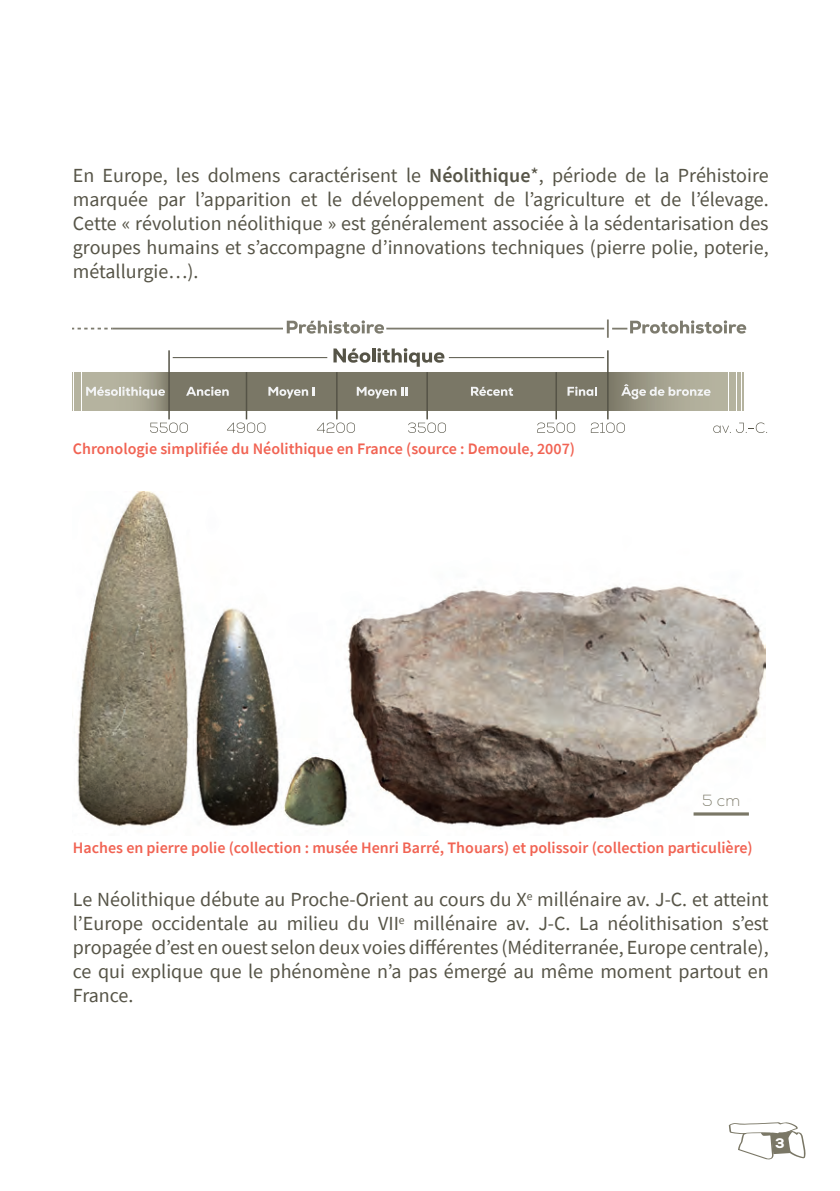
<style>
.page{position:relative;width:840px;height:1191px;background:#fff}
.page>*{position:absolute;margin:0;border:0;box-sizing:border-box;transform-origin:0 0}
.t1{font:20px/24px "Source Sans Pro";color:#565447;text-align:justify}
.t2{font:600 16px "Source Sans Pro";color:#f16353}
.t3{font:200 16px "Nexa";color:#7a7766}
.t4{font:800 14px "Nexa";color:#fff}
.s1{font-weight:600}
</style>
<div class="page">
<svg style="left:728px;top:1122px;width:77px;height:38px"></svg>
<svg style="left:82px;top:372px;width:86px;height:38px;background:#aba895"></svg>
<div style="left:74px;top:372px;width:6px;height:38px;background:#b5b39f"></div>
<div style="left:246px;top:372px;width:90px;height:38px;background:#7a7766"></div>
<svg style="left:268px;top:387px;width:47px;height:11px"></svg>
<div style="left:169px;top:372px;width:77px;height:38px;background:#7a7766"></div>
<svg style="left:186px;top:387px;width:42px;height:9px"></svg>
<hr style="left:245px;top:372px;width:2px;height:47px;background:#565447">
<div style="left:336px;top:372px;width:91px;height:38px;background:#7a7766"></div>
<svg style="left:356px;top:387px;width:51px;height:11px"></svg>
<hr style="left:336px;top:372px;width:1px;height:47px;background:#565447">
<div style="left:427px;top:372px;width:129px;height:38px;background:#7a7766"></div>
<svg style="left:471px;top:387px;width:42px;height:9px"></svg>
<hr style="left:426px;top:372px;width:1px;height:47px;background:#565447">
<div style="left:556px;top:372px;width:51px;height:38px;background:#7a7766"></div>
<svg style="left:567px;top:387px;width:29px;height:9px"></svg>
<hr style="left:555px;top:372px;width:1px;height:47px;background:#565447">
<hr style="left:168px;top:350px;width:2px;height:69px;background:#565447">
<div style="left:607px;top:372px;width:120px;height:38px;background:linear-gradient(to right,#84816f,#bfbda9)"></div>
<svg style="left:621px;top:384px;width:89px;height:15px"></svg>
<div style="left:729px;top:372px;width:6px;height:38px;background:#b5b39f"></div>
<hr style="left:737px;top:372px;width:3px;height:38px;background:#b5b39f">
<hr style="left:741px;top:372px;width:2px;height:38px;background:#b5b39f">
<hr style="left:606px;top:350px;width:2px;height:69px;background:#565447">
<svg style="left:333px;top:348px;width:37px;height:15px"></svg>
<hr style="left:372px;top:348px;width:3px;height:14px;background:#565447">
<svg style="left:377px;top:348px;width:67px;height:19px"></svg>
<hr style="left:448px;top:357px;width:156px;height:1px;background:#565447">
<hr style="left:173px;top:357px;width:154px;height:1px;background:#565447">
<svg style="left:86px;top:387px;width:79px;height:11px"></svg>
<svg style="left:150px;top:422px;width:38px;height:11px"></svg>
<svg style="left:227px;top:422px;width:38px;height:11px"></svg>
<svg style="left:316px;top:422px;width:39px;height:11px"></svg>
<svg style="left:408px;top:422px;width:38px;height:11px"></svg>
<svg style="left:537px;top:422px;width:37px;height:11px"></svg>
<svg style="left:590px;top:422px;width:34px;height:11px"></svg>
<svg style="left:713px;top:422px;width:52px;height:11px"></svg>
<svg style="left:286px;top:320px;width:98px;height:14px"></svg>
<hr style="left:386px;top:328px;width:218px;height:1px;background:#7d7b6e">
<hr style="left:113px;top:328px;width:170px;height:1px;background:#7d7b6e">
<svg style="left:73px;top:328px;width:40px;height:1px"></svg>
<svg style="left:607px;top:319px;width:138px;height:19px"></svg>
<img style="left:72px;top:492px;width:693px;height:337px">
<hr style="left:693px;top:812px;width:55px;height:3px;background:#7a7766">
<div style="left:75px;top:826px;width:18px;height:7px;background:#fff"></div>
<p class="t1" style="left:73px;top:163px;width:697px">En Europe, les dolmens caractérisent le <span class="s1">Néolithique</span>*, période de la Préhistoire marquée par l’apparition et le développement de l’agriculture et de l’élevage.<br>Cette « révolution néolithique » est généralement associée à la sédentarisation des groupes humains et s’accompagne d’innovations techniques (pierre polie, poterie, métallurgie…).</p>
<p class="t2" style="left:73px;top:438px;width:503px">Chronologie simplifiée du Néolithique en France (source : Demoule, 2007)</p>
<p class="t3" style="left:701px;top:790px;width:40px">5 cm</p>
<p class="t2" style="left:73px;top:837px;width:681px">Haches en pierre polie (collection : musée Henri Barré, Thouars) et polissoir (collection particulière)</p>
<p class="t1" style="left:73px;top:887px;width:697px">Le Néolithique débute au Proche-Orient au cours du X<sup>e</sup> millénaire av. J-C. et atteint l’Europe occidentale au milieu du VII<sup>e</sup> millénaire av. J-C. La néolithisation s’est propagée d’est en ouest selon deux voies différentes (Méditerranée, Europe centrale), ce qui explique que le phénomène n’a pas émergé au même moment partout en France.</p>
<p class="t4" style="left:774px;top:1133px;width:11px">3</p>
</div>
